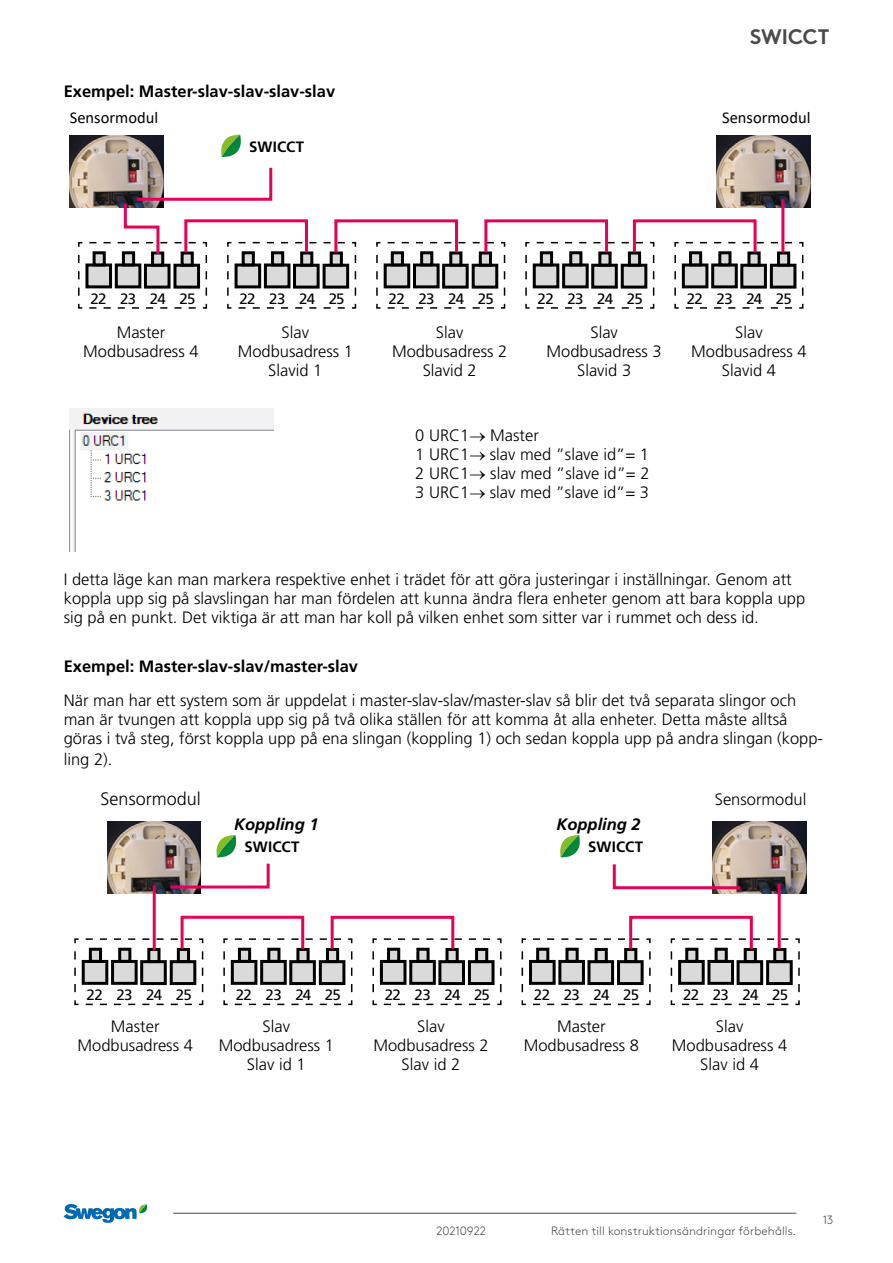
<style>
.page{position:relative;width:893px;height:1263px;background:#fff}
.page>*{position:absolute;margin:0;border:0;box-sizing:border-box;transform-origin:0 0}
.t1{font:700 21px "Swegon Brown";color:#4a4a49}
.t2{font:300 18px "Frutiger LT Pro";color:#000}
.t3{font:300 16.5px/18.9px "Frutiger LT Pro";color:#000;text-align:center}
.t4{font:700 16.5px "Frutiger LT Pro";color:#000}
.t5{font:16.5px "Calibri";color:#000}
.t6{font:italic 700 16.5px "Frutiger LT Pro";color:#000}
.t7{font:15px "Frutiger LT Pro";letter-spacing:-.045em;color:#000}
.t8{font:700 15px "Frutiger LT Pro";letter-spacing:.01em;color:#000}
.t9{font:300 12px "Swegon Brown";letter-spacing:.005em;color:#4a4a49}
</style>
<div class="page">
<hr style="left:173px;top:1213px;width:623px;height:1px;background:#4a4a49">
<svg style="left:64px;top:1204px;width:84px;height:19px"></svg>
<img style="left:70px;top:135px;width:93px;height:72px">
<img style="left:717px;top:135px;width:93px;height:72px">
<img style="left:70px;top:409px;width:203px;height:142px">
<img style="left:107px;top:822px;width:94px;height:71px">
<img style="left:713px;top:822px;width:93px;height:71px">
<svg style="left:376px;top:241px;width:130px;height:68px"></svg>
<svg style="left:525px;top:241px;width:130px;height:68px"></svg>
<svg style="left:674px;top:241px;width:130px;height:68px"></svg>
<svg style="left:77px;top:165px;width:280px;height:144px"></svg>
<div style="left:184px;top:219px;width:124px;height:35px;border:3px solid #e60058"></div>
<div style="left:334px;top:219px;width:124px;height:35px;border:3px solid #e60058"></div>
<div style="left:484px;top:219px;width:124px;height:35px;border:3px solid #e60058"></div>
<div style="left:633px;top:219px;width:124px;height:35px;border:3px solid #e60058"></div>
<hr style="left:781px;top:199px;width:3px;height:53px;background:#e60058">
<svg style="left:74px;top:938px;width:130px;height:68px"></svg>
<hr style="left:153px;top:885px;width:3px;height:65px;background:#e60058">
<svg style="left:223px;top:938px;width:130px;height:68px"></svg>
<svg style="left:372px;top:938px;width:130px;height:68px"></svg>
<svg style="left:521px;top:938px;width:130px;height:68px"></svg>
<svg style="left:670px;top:938px;width:130px;height:68px"></svg>
<div style="left:181px;top:916px;width:123px;height:34px;border:3px solid #e60058"></div>
<div style="left:331px;top:916px;width:123px;height:34px;border:3px solid #e60058"></div>
<div style="left:629px;top:916px;width:124px;height:34px;border:3px solid #e60058"></div>
<hr style="left:778px;top:884px;width:3px;height:65px;background:#e60058">
<svg style="left:612px;top:861px;width:131px;height:30px"></svg>
<svg style="left:221px;top:134px;width:20px;height:24px"></svg>
<svg style="left:167px;top:834px;width:103px;height:56px"></svg>
<svg style="left:560px;top:835px;width:20px;height:23px"></svg>
<p class="t4" style="left:64px;top:82px;width:273px">Exempel: Master-slav-slav-slav-slav</p>
<p class="t1" style="left:750px;top:20px;width:81px">SWICCT</p>
<p class="t5" style="left:70px;top:106px;width:90px">Sensormodul</p>
<p class="t5" style="left:722px;top:106px;width:90px">Sensormodul</p>
<p class="t8" style="left:249px;top:137px;width:57px">SWICCT</p>
<p class="t7" style="left:90px;top:290px;width:107px">22 23 24 25</p>
<p class="t7" style="left:239px;top:290px;width:107px">22 23 24 25</p>
<p class="t7" style="left:389px;top:290px;width:107px">22 23 24 25</p>
<p class="t7" style="left:538px;top:290px;width:107px">22 23 24 25</p>
<p class="t7" style="left:687px;top:290px;width:107px">22 23 24 25</p>
<p class="t3" style="left:83px;top:323px;width:117px">Master<br>Modbusadress 4</p>
<p class="t3" style="left:238px;top:323px;width:117px">Slav<br>Modbusadress 1<br>Slavid 1</p>
<p class="t3" style="left:392px;top:323px;width:117px">Slav<br>Modbusadress 2<br>Slavid 2</p>
<p class="t3" style="left:546px;top:323px;width:117px">Slav<br>Modbusadress 3<br>Slavid 3</p>
<p class="t3" style="left:691px;top:323px;width:117px">Slav<br>Modbusadress 4<br>Slavid 4</p>
<p class="t3" style="left:415px;top:426px;width:236px;text-align:left">0 URC1→ Master<br>1 URC1→ slav med ”slave id”= 1<br>2 URC1→ slav med ”slave id”= 2<br>3 URC1→ slav med ”slave id”= 3</p>
<p class="t3" style="left:64px;top:570px;width:743px;text-align:left">I detta läge kan man markera respektive enhet i trädet för att göra justeringar i inställningar. Genom att koppla upp sig på slavslingan har man fördelen att kunna ändra flera enheter genom att bara koppla upp sig på en punkt. Det viktiga är att man har koll på vilken enhet som sitter var i rummet och dess id.</p>
<p class="t4" style="left:64px;top:657px;width:296px">Exempel: Master-slav-slav/master-slav</p>
<p class="t3" style="left:64px;top:691px;width:761px;text-align:left">När man har ett system som är uppdelat i master-slav-slav/master-slav så blir det två separata slingor och man är tvungen att koppla upp sig på två olika ställen för att komma åt alla enheter. Detta måste alltså göras i två steg, först koppla upp på ena slingan (koppling 1) och sedan koppla upp på andra slingan (kopp-</p>
<p class="t3" style="left:64px;top:750px;width:50px">ling 2).</p>
<p class="t2" style="left:101px;top:789px;width:102px">Sensormodul</p>
<p class="t3" style="left:715px;top:790px;width:93px">Sensormodul</p>
<p class="t6" style="left:234px;top:814px;width:86px">Koppling 1</p>
<p class="t6" style="left:556px;top:814px;width:86px">Koppling 2</p>
<p class="t8" style="left:244px;top:838px;width:57px">SWICCT</p>
<p class="t8" style="left:588px;top:838px;width:57px">SWICCT</p>
<p class="t7" style="left:87px;top:986px;width:107px">22 23 24 25</p>
<p class="t7" style="left:236px;top:986px;width:107px">22 23 24 25</p>
<p class="t7" style="left:385px;top:986px;width:107px">22 23 24 25</p>
<p class="t7" style="left:534px;top:986px;width:107px">22 23 24 25</p>
<p class="t7" style="left:683px;top:986px;width:107px">22 23 24 25</p>
<p class="t3" style="left:78px;top:1017px;width:117px">Master<br>Modbusadress 4</p>
<p class="t3" style="left:219px;top:1017px;width:117px">Slav<br>Modbusadress 1<br>Slav id 1</p>
<p class="t3" style="left:373px;top:1017px;width:117px">Slav<br>Modbusadress 2<br>Slav id 2</p>
<p class="t3" style="left:524px;top:1017px;width:117px">Master<br>Modbusadress 8</p>
<p class="t3" style="left:672px;top:1017px;width:117px">Slav<br>Modbusadress 4<br>Slav id 4</p>
<p class="t9" style="left:437px;top:1221px;width:51px">20210922</p>
<p class="t9" style="left:551px;top:1221px;width:247px">Rätten till konstruktionsändringar förbehålls.</p>
<p class="t9" style="left:823px;top:1211px;width:12px">13</p>
</div>
